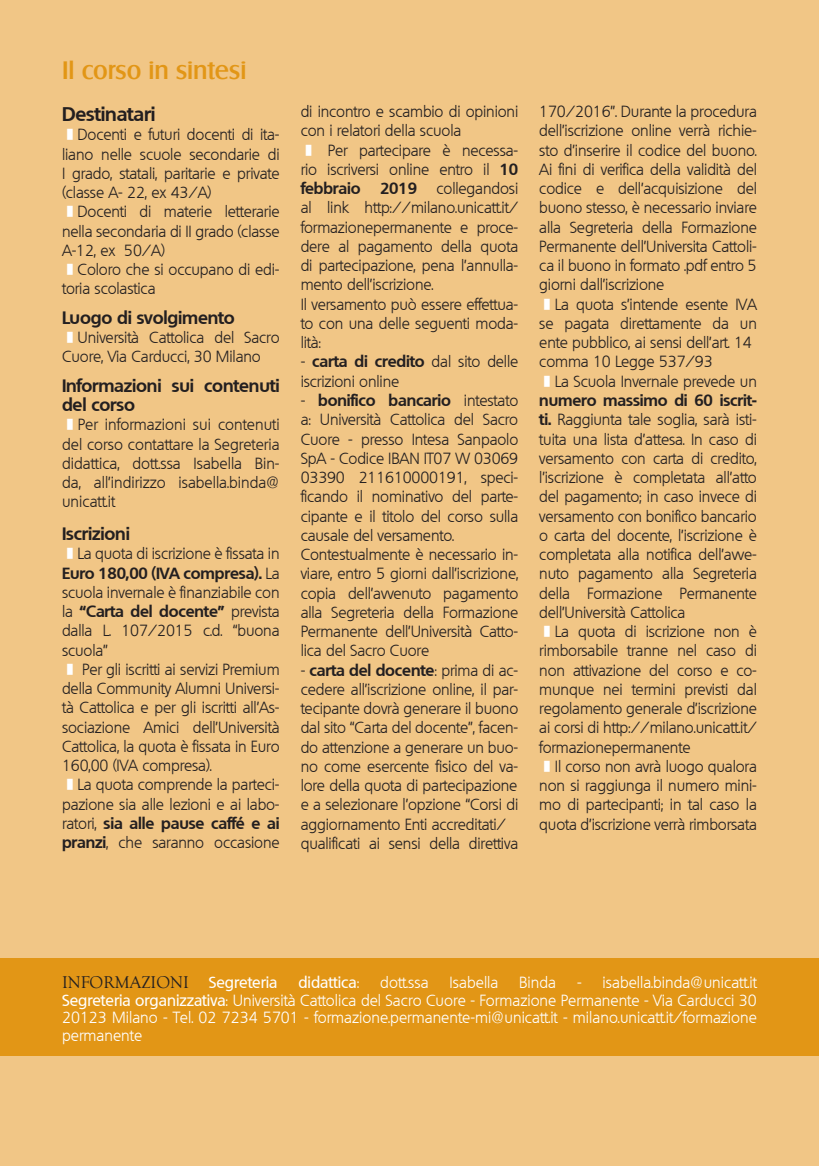
<style>
.page{position:relative;width:819px;height:1166px;background:#f1c686}
.page>*{position:absolute;margin:0;border:0;box-sizing:border-box;transform-origin:0 0}
.t1{font:500 24.5px "Salzburg";color:#e29616}
.t2{font:700 19.25px "Quebec";letter-spacing:-.01em;color:#231f20}
.t3{font:700 17.5px/19.2px "Quebec";letter-spacing:-.01em;color:#231f20}
.t4{font:17.5px "Goudy Old Style T";color:#231f20}
.t5{font:300 15.75px/19.2px "Quebec";letter-spacing:-.01em;color:#231f20;text-align:justify}
.t6{font:300 15.75px "Quebec";color:#fff}
.t7{font:500 15.75px "Quebec";color:#fff}
.s1{font-family:"MS Gothic";font-weight:400;color:#fff}
.s2{font-weight:700}
.s3{font-family:"Quebec";font-weight:500;font-size:15.75px;color:#fff}
.s4{font-weight:300}
.s5{font-weight:500}
</style>
<div class="page">
<div style="left:0;top:957px;width:819px;height:98px;background:#e29616"></div>
<p class="t1" style="left:62px;top:56px;width:186px">Il corso in sintesi</p>
<p class="t2" style="left:62px;top:101px;width:95px">Destinatari</p>
<p class="t5" style="left:62px;top:125px;width:219px"><span class="s1">❚</span>Docenti e futuri docenti di ita&shy;liano nelle scuole secondarie di I grado, statali, paritarie e private (classe A- 22, ex 43/A)</p>
<p class="t5" style="left:62px;top:202px;width:219px"><span class="s1">❚</span>Docenti di materie letterarie nella secondaria di II grado (classe A-12, ex 50/A)</p>
<p class="t5" style="left:62px;top:260px;width:219px"><span class="s1">❚</span>Coloro che si occupano di edi&shy;toria scolastica</p>
<p class="t3" style="left:62px;top:307px;width:174px">Luogo di svolgimento</p>
<p class="t5" style="left:62px;top:328px;width:219px"><span class="s1">❚</span>Università Cattolica del Sacro<br>Cuore, Via Carducci, 30 Milano</p>
<p class="t3" style="left:62px;top:375px;width:219px">Informazioni sui contenuti del corso</p>
<p class="t5" style="left:62px;top:415px;width:219px"><span class="s1">❚</span>Per informazioni sui contenuti del corso contattare la Segreteria didattica, dott.ssa Isabella Bin&shy;da, all’indirizzo isabella.binda@</p>
<p class="t5" style="left:62px;top:492px;width:55px">unicatt.it</p>
<p class="t3" style="left:62px;top:523px;width:69px">Iscrizioni</p>
<p class="t5" style="left:62px;top:544px;width:219px"><span class="s1">❚</span>La quota di iscrizione è fissata in <span class="s2">Euro 180,00 (IVA compresa).</span> La scuola invernale è finanziabile con la <span class="s2">“Carta del docente”</span> prevista dalla L. 107/2015 c.d. “buona scuola”</p>
<p class="t5" style="left:62px;top:659px;width:219px"><span class="s1">❚</span> Per gli iscritti ai servizi Premium della Community Alumni Universi&shy;tà Cattolica e per gli iscritti all’As&shy;sociazione Amici dell’Università Cattolica, la quota è fissata in Euro 160,00 (IVA compresa).</p>
<p class="t5" style="left:62px;top:775px;width:219px"><span class="s1">❚</span>La quota comprende la parteci-</p>
<p class="t5" style="left:62px;top:794px;width:219px">pazione sia alle lezioni e ai labo&shy;ratori, <span class="s2">sia alle pause caffé e ai pranzi</span>, che saranno occasione</p>
<p class="t5" style="left:301px;top:102px;width:219px">di incontro e scambio di opinioni con i relatori della scuola</p>
<p class="t5" style="left:301px;top:140px;width:219px"><span class="s1">❚</span> Per partecipare è necessa&shy;rio iscriversi online entro il <span class="s2">10 febbraio 2019</span> collegandosi al link http://milano.unicatt.it/</p>
<p class="t5" style="left:301px;top:217px;width:219px">formazionepermanente e proce&shy;dere al pagamento della quota di partecipazione, pena l’annulla&shy;mento dell’iscrizione.</p>
<p class="t5" style="left:301px;top:294px;width:219px">Il versamento può essere effettua&shy;to con una delle seguenti moda&shy;lità:</p>
<p class="t5" style="left:301px;top:352px;width:219px">- <span class="s2">carta di credito</span> dal sito delle iscrizioni online</p>
<p class="t5" style="left:301px;top:391px;width:219px">- <span class="s2">bonifico bancario</span> intestato a: Università Cattolica del Sacro Cuore - presso Intesa Sanpaolo SpA - Codice IBAN IT07 W 03069</p>
<p class="t5" style="left:301px;top:468px;width:219px">03390 211610000191, speci&shy;ficando il nominativo del parte&shy;cipante e il titolo del corso sulla causale del versamento.</p>
<p class="t5" style="left:301px;top:545px;width:219px">Contestualmente è necessario in&shy;viare, entro 5 giorni dall’iscrizione, copia dell’avvenuto pagamento alla Segreteria della Formazione Permanente dell’Università Catto&shy;lica del Sacro Cuore</p>
<p class="t5" style="left:301px;top:660px;width:219px">- <span class="s2">carta del docente</span>: prima di ac&shy;cedere all’iscrizione online, il par&shy;tecipante dovrà generare il buono</p>
<p class="t5" style="left:301px;top:718px;width:219px">dal sito “Carta del docente”, facen&shy;do attenzione a generare un buo&shy;no come esercente fisico del va&shy;lore della quota di partecipazione</p>
<p class="t5" style="left:301px;top:795px;width:219px">e a selezionare l’opzione “Corsi di aggiornamento Enti accreditati/</p>
<p class="t5" style="left:301px;top:833px;width:219px">qualificati ai sensi della direttiva</p>
<p class="t5" style="left:539px;top:102px;width:219px">170/2016”. Durante la procedura dell’iscrizione online verrà richie&shy;sto d’inserire il codice del buono.<br>Ai fini di verifica della validità del codice e dell’acquisizione del buono stesso, è necessario inviare alla Segreteria della Formazione Permanente dell’Universita Cattoli&shy;ca il buono in formato .pdf entro 5 giorni dall’iscrizione</p>
<p class="t5" style="left:539px;top:294px;width:219px"><span class="s1">❚</span>La quota s’intende esente IVA se pagata direttamente da un ente pubblico, ai sensi dell’art. 14</p>
<p class="t5" style="left:539px;top:352px;width:175px">comma 10 Legge 537/93</p>
<p class="t5" style="left:539px;top:371px;width:219px"><span class="s1">❚</span>La Scuola Invernale prevede un <span class="s2">numero massimo di 60 iscrit&shy;ti.</span> Raggiunta tale soglia, sarà isti&shy;tuita una lista d’attesa. In caso di versamento con carta di credito, l’iscrizione è completata all’atto del pagamento; in caso invece di versamento con bonifico bancario</p>
<p class="t5" style="left:539px;top:525px;width:219px">o carta del docente, l’iscrizione è completata alla notifica dell’avve&shy;nuto pagamento alla Segreteria della Formazione Permanente dell’Università Cattolica</p>
<p class="t5" style="left:539px;top:622px;width:219px"><span class="s1">❚</span>La quota di iscrizione non è rimborsabile tranne nel caso di non attivazione del corso e co&shy;munque nei termini previsti dal regolamento generale d’iscrizione ai corsi di http://milano.unicatt.it/ formazionepermanente</p>
<p class="t5" style="left:539px;top:756px;width:219px"><span class="s1">❚</span>Il corso non avrà luogo qualora</p>
<p class="t5" style="left:539px;top:776px;width:219px">non si raggiunga il numero mini&shy;mo di partecipanti; in tal caso la quota d’iscrizione verrà rimborsata</p>
<p class="t4" style="left:62px;top:973px;width:217px">INFORMAZIONI <span class="s3">Segreteria</span></p>
<p class="t7" style="left:298px;top:972px;width:63px">didattica<span class="s4">:</span></p>
<p class="t6" style="left:380px;top:972px;width:50px">dott.ssa</p>
<p class="t6" style="left:449px;top:972px;width:50px">Isabella</p>
<p class="t6" style="left:519px;top:972px;width:38px">Binda</p>
<p class="t6" style="left:577px;top:972px;width:181px">- isabella.binda@unicatt.it</p>
<p class="t6" style="left:62px;top:990px;width:696px"><span class="s5">Segreteria organizzativa</span>: Università Cattolica del Sacro Cuore - Formazione Permanente - Via Carducci 30</p>
<p class="t6" style="left:62px;top:1007px;width:696px">20123 Milano - Tel. 02 7234 5701 - formazione.permanente-mi@unicatt.it - milano.unicatt.it/formazione</p>
<p class="t6" style="left:62px;top:1025px;width:82px">permanente</p>
</div>
